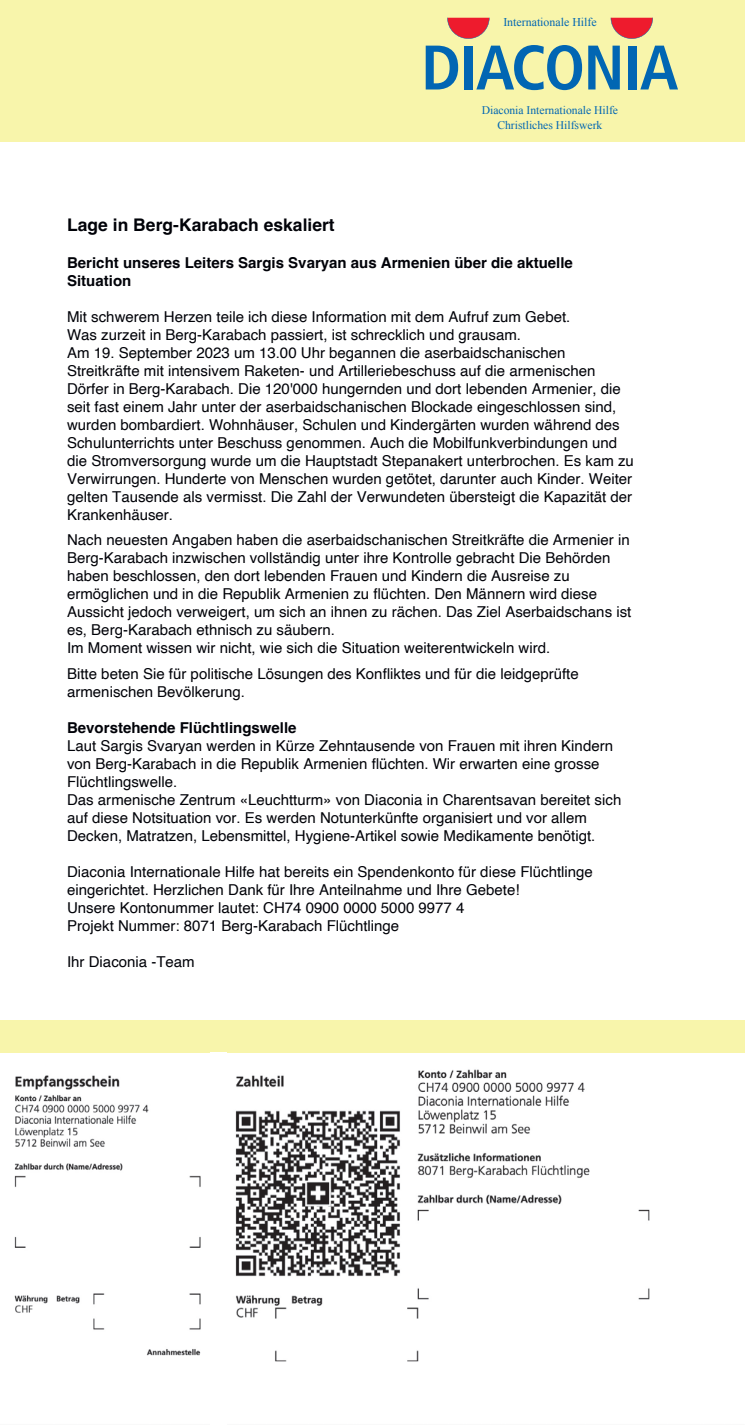
<style>
.page{position:relative;width:745px;height:1425px;background:#fff}
.page>*{position:absolute;margin:0;border:0;box-sizing:border-box;transform-origin:0 0}
.t1{font:700 17.38px "Helvetica";letter-spacing:.005em;color:#000208}
.t2{font:15px/18px "Helvetica";color:#000208}
.t3{font:700 15px/18px "Helvetica";color:#000208}
.t4{font:11.88px "Times New Roman";color:#0166b3}
.t5{font:11.62px/15px "Times New Roman";color:#0166b3;text-align:center}
</style>
<div class="page">
<div style="left:0;top:0;width:744px;height:142px;background:#f8f5ab"></div>
<div style="left:0;top:1020px;width:744px;height:32px;background:#f8f5ab"></div>
<svg style="left:425px;top:46px;width:33px;height:43px"></svg>
<div style="left:464px;top:46px;width:8px;height:43px;background:#0166b3"></div>
<svg style="left:476px;top:45px;width:105px;height:45px"></svg>
<svg style="left:588px;top:46px;width:31px;height:43px"></svg>
<div style="left:628px;top:46px;width:8px;height:43px;background:#0166b3"></div>
<svg style="left:640px;top:46px;width:37px;height:43px"></svg>
<svg style="left:447px;top:18px;width:42px;height:21px"></svg>
<svg style="left:610px;top:18px;width:42px;height:21px"></svg>
<img style="left:14px;top:1069px;width:636px;height:293px">
<div style="left:210px;top:1052px;width:16px;height:372px;background:#fff"></div>
<p class="t4" style="left:503px;top:14px;width:95px">Internationale Hilfe</p>
<p class="t5" style="left:481px;top:103px;width:138px">Diaconia Internationale Hilfe<br>Christliches Hilfswerk</p>
<p class="t1" style="left:67px;top:214px;width:269px">Lage in Berg-Karabach eskaliert</p>
<p class="t3" style="left:67px;top:255px;width:507px">Bericht unseres Leiters Sargis Svaryan aus Armenien über die aktuelle<br>Situation</p>
<p class="t2" style="left:67px;top:308px;width:568px">Mit schwerem Herzen teile ich diese Information mit dem Aufruf zum Gebet.<br>Was zurzeit in Berg-Karabach passiert, ist schrecklich und grausam.<br>Am 19. September 2023 um 13.00 Uhr begannen die aserbaidschanischen Streitkräfte mit intensivem Raketen- und Artilleriebeschuss auf die armenischen Dörfer in Berg-Karabach. Die 120'000 hungernden und dort lebenden Armenier, die seit fast einem Jahr unter der aserbaidschanischen Blockade eingeschlossen sind, wurden bombardiert. Wohnhäuser, Schulen und Kindergärten wurden während des Schulunterrichts unter Beschuss genommen. Auch die Mobilfunkverbindungen und die Stromversorgung wurde um die Hauptstadt Stepanakert unterbrochen. Es kam zu Verwirrungen. Hunderte von Menschen wurden getötet, darunter auch Kinder. Weiter gelten Tausende als vermisst. Die Zahl der Verwundeten übersteigt die Kapazität der Krankenhäuser.</p>
<p class="t2" style="left:67px;top:531px;width:565px">Nach neuesten Angaben haben die aserbaidschanischen Streitkräfte die Armenier in Berg-Karabach inzwischen vollständig unter ihre Kontrolle gebracht Die Behörden haben beschlossen, den dort lebenden Frauen und Kindern die Ausreise zu ermöglichen und in die Republik Armenien zu flüchten. Den Männern wird diese Aussicht jedoch verweigert, um sich an ihnen zu rächen. Das Ziel Aserbaidschans ist es, Berg-Karabach ethnisch zu säubern.<br>Im Moment wissen wir nicht, wie sich die Situation weiterentwickeln wird.</p>
<p class="t2" style="left:67px;top:665px;width:513px">Bitte beten Sie für politische Lösungen des Konfliktes und für die leidgeprüfte armenischen Bevölkerung.</p>
<p class="t3" style="left:67px;top:720px;width:231px">Bevorstehende Flüchtlingswelle</p>
<p class="t2" style="left:67px;top:737px;width:555px">Laut Sargis Svaryan werden in Kürze Zehntausende von Frauen mit ihren Kindern von Berg-Karabach in die Republik Armenien flüchten. Wir erwarten eine grosse Flüchtlingswelle.<br>Das armenische Zentrum «Leuchtturm» von Diaconia in Charentsavan bereitet sich auf diese Notsituation vor. Es werden Notunterkünfte organisiert und vor allem Decken, Matratzen, Lebensmittel, Hygiene-Artikel sowie Medikamente benötigt.</p>
<p class="t2" style="left:67px;top:863px;width:527px">Diaconia Internationale Hilfe hat bereits ein Spendenkonto für diese Flüchtlinge eingerichtet. Herzlichen Dank für Ihre Anteilnahme und Ihre Gebete!<br>Unsere Kontonummer lautet: CH74 0900 0000 5000 9977 4<br>Projekt Nummer: 8071 Berg-Karabach Flüchtlinge</p>
<p class="t2" style="left:67px;top:953px;width:129px">Ihr Diaconia -Team</p>
</div>
